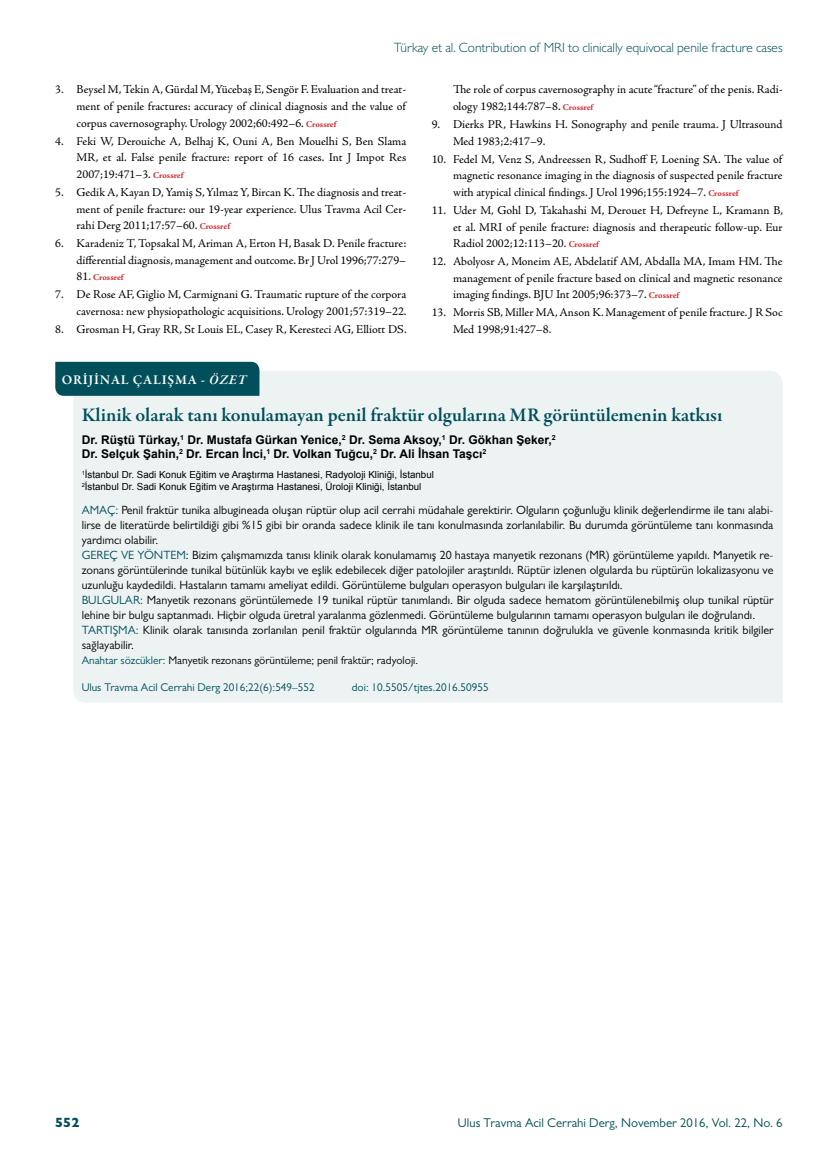
<style>
.page{position:relative;width:838px;height:1170px;background:#fff}
.page>*{position:absolute;margin:0;border:0;box-sizing:border-box;transform-origin:0 0}
.t1{font:600 19.5px "Garamond Premr Pro";color:#004f5a}
.t2{font:300 13.5px "Gill Sans MT Pro";letter-spacing:-.005em;color:#004f5a}
.t3{font:600 13.5px "Garamond Premr Pro";letter-spacing:.055em;color:#fff}
.t4{font:800 13.5px "Gill Sans MT Pro";color:#004f5a}
.t5{font:12.75px "Gill Sans MT Pro";color:#004f5a}
.t6{font:12px/16.6px "Adobe Jenson Pro";color:#000;text-align:justify}
.t7{font:12px/15px "Gill Sans MT Pro";color:#000}
.t8{font:700 12px/14.4px "Arial";color:#000}
.t9{font:11.25px "Gill Sans MT Pro";color:#004f5a}
.t10{font:11.25px "Gill Sans MT Pro";color:#000}
.t11{font:9.75px/11.7px "Arial";color:#000}
.t12{font:700 9px "Adobe Jenson Pro";letter-spacing:-.005em;color:#d2232a}
.s1{font-weight:700;font-size:9px;color:#d2232a}
.s2{font-weight:400;font-size:12px;color:#000}
.s3{font-style:italic}
.s4{color:#004f5a}
</style>
<div class="page">
<div style="left:73px;top:371px;width:709px;height:331px;background:#edf3f3"></div>
<div style="left:55px;top:362px;width:204px;height:34px;background:#004f5a"></div>
<p class="t2" style="left:394px;top:39px;width:390px">Türkay et al. Contribution of MRI to clinically equivocal penile fracture cases</p>
<p class="t6" style="left:77px;top:81px;width:331px;text-indent:-21px">3. Beysel M, Tekin A, Gürdal M, Yücebaş E, Sengör F. Evaluation and treat&shy;ment of penile fractures: accuracy of clinical diagnosis and the value of corpus cavernosography. Urology 2002;60:492–6. <span class="s1">Crossref</span></p>
<p class="t6" style="left:77px;top:133px;width:331px;text-indent:-21px">4. Feki W, Derouiche A, Belhaj K, Ouni A, Ben Mouelhi S, Ben Slama MR, et al. False penile fracture: report of 16 cases. Int J Impot Res 2007;19:471–3. <span class="s1">Crossref</span></p>
<p class="t6" style="left:77px;top:184px;width:331px;text-indent:-21px">5. Gedik A, Kayan D, Yamiş S, Yılmaz Y, Bircan K. The diagnosis and treat&shy;ment of penile fracture: our 19-year experience. Ulus Travma Acil Cer&shy;rahi Derg 2011;17:57–60. <span class="s1">Crossref</span></p>
<p class="t6" style="left:55px;top:235px;width:352px;text-align:right">6. Karadeniz T, Topsakal M, Ariman A, Erton H, Basak D. Penile fracture: differential diagnosis, management and outcome. Br J Urol 1996;77:279–</p>
<p class="t12" style="left:77px;top:272px;width:48px"><span class="s2">81.</span> Crossref</p>
<p class="t6" style="left:55px;top:286px;width:353px;text-align:right">7. De Rose AF, Giglio M, Carmignani G. Traumatic rupture of the corpora cavernosa: new physiopathologic acquisitions. Urology 2001;57:319–22.</p>
<p class="t6" style="left:55px;top:321px;width:353px">8. Grosman H, Gray RR, St Louis EL, Casey R, Keresteci AG, Elliott DS.</p>
<p class="t3" style="left:62px;top:371px;width:186px">ORİJİNAL ÇALIŞMA - <span class="s3">ÖZET</span></p>
<p class="t6" style="left:453px;top:81px;width:331px">The role of corpus cavernosography in acute “fracture” of the penis. Radi&shy;ology 1982;144:787–8. <span class="s1">Crossref</span></p>
<p class="t6" style="left:453px;top:116px;width:331px;text-indent:-21px">9. Dierks PR, Hawkins H. Sonography and penile trauma. J Ultrasound<br>Med 1983;2:417–9.</p>
<p class="t6" style="left:453px;top:151px;width:331px;text-indent:-21px">10. Fedel M, Venz S, Andreessen R, Sudhoff F, Loening SA. The value of magnetic resonance imaging in the diagnosis of suspected penile fracture with atypical clinical findings. J Urol 1996;155:1924–7. <span class="s1">Crossref</span></p>
<p class="t6" style="left:453px;top:202px;width:331px;text-indent:-21px">11. Uder M, Gohl D, Takahashi M, Derouet H, Defreyne L, Kramann B, et al. MRI of penile fracture: diagnosis and therapeutic follow-up. Eur Radiol 2002;12:113–20. <span class="s1">Crossref</span></p>
<p class="t6" style="left:453px;top:253px;width:331px;text-indent:-21px">12. Abolyosr A, Moneim AE, Abdelatif AM, Abdalla MA, Imam HM. The management of penile fracture based on clinical and magnetic resonance imaging findings. BJU Int 2005;96:373–7. <span class="s1">Crossref</span></p>
<p class="t6" style="left:453px;top:304px;width:331px;text-indent:-21px">13. Morris SB, Miller MA, Anson K. Management of penile fracture. J R Soc<br>Med 1998;91:427–8.</p>
<h1 class="t1" style="left:82px;top:403px;width:642px">Klinik olarak tanı konulamayan penil fraktür olgularına MR görüntülemenin katkısı</h1>
<p class="t8" style="left:82px;top:432px;width:475px">Dr. Rüştü Türkay,<sup>1</sup> Dr. Mustafa Gürkan Yenice,<sup>2</sup> Dr. Sema Aksoy,<sup>1</sup> Dr. Gökhan Şeker,<sup>2<br></sup>Dr. Selçuk Şahin,<sup>2</sup> Dr. Ercan İnci,<sup>1</sup> Dr. Volkan Tuğcu,<sup>2</sup> Dr. Ali İhsan Taşcı<sup>2</sup></p>
<p class="t11" style="left:82px;top:469px;width:354px"><sup>1</sup>İstanbul Dr. Sadi Konuk Eğitim ve Araştırma Hastanesi, Radyoloji Kliniği, İstanbul<br><sup>2</sup>İstanbul Dr. Sadi Konuk Eğitim ve Araştırma Hastanesi, Üroloji Kliniği, İstanbul</p>
<p class="t7" style="left:82px;top:502px;width:693px"><span class="s4">AMAÇ:</span> Penil fraktür tunika albugineada oluşan rüptür olup acil cerrahi müdahale gerektirir. Olguların çoğunluğu klinik değerlendirme ile tanı alabi&shy;lirse de literatürde belirtildiği gibi %15 gibi bir oranda sadece klinik ile tanı konulmasında zorlanılabilir. Bu durumda görüntüleme tanı konmasında yardımcı olabilir.<br><span class="s4">GEREÇ VE YÖNTEM</span>: Bizim çalışmamızda tanısı klinik olarak konulamamış 20 hastaya manyetik rezonans (MR) görüntüleme yapıldı. Manyetik re&shy;zonans görüntülerinde tunikal bütünlük kaybı ve eşlik edebilecek diğer patolojiler araştırıldı. Rüptür izlenen olgularda bu rüptürün lokalizasyonu ve uzunluğu kaydedildi. Hastaların tamamı ameliyat edildi. Görüntüleme bulguları operasyon bulguları ile karşılaştırıldı.<br><span class="s4">BULGULAR:</span> Manyetik rezonans görüntülemede 19 tunikal rüptür tanımlandı. Bir olguda sadece hematom görüntülenebilmiş olup tunikal rüptür lehine bir bulgu saptanmadı. Hiçbir olguda üretral yaralanma gözlenmedi. Görüntüleme bulgularının tamamı operasyon bulguları ile doğrulandı.<br><span class="s4">TARTIŞMA:</span> Klinik olarak tanısında zorlanılan penil fraktür olgularında MR görüntüleme tanının doğrulukla ve güvenle konmasında kritik bilgiler sağlayabilir.</p>
<p class="t10" style="left:82px;top:653px;width:338px"><span class="s4">Anahtar sözcükler:</span> Manyetik rezonans görüntüleme; penil fraktür; radyoloji.</p>
<p class="t9" style="left:82px;top:680px;width:234px">Ulus Travma Acil Cerrahi Derg 2016;22(6):549–552</p>
<p class="t9" style="left:352px;top:680px;width:138px">doi: 10.5505/tjtes.2016.50955</p>
<p class="t4" style="left:55px;top:1114px;width:26px">552</p>
<p class="t5" style="left:458px;top:1115px;width:326px">Ulus Travma Acil Cerrahi Derg, November 2016, Vol. 22, No. 6</p>
</div>
